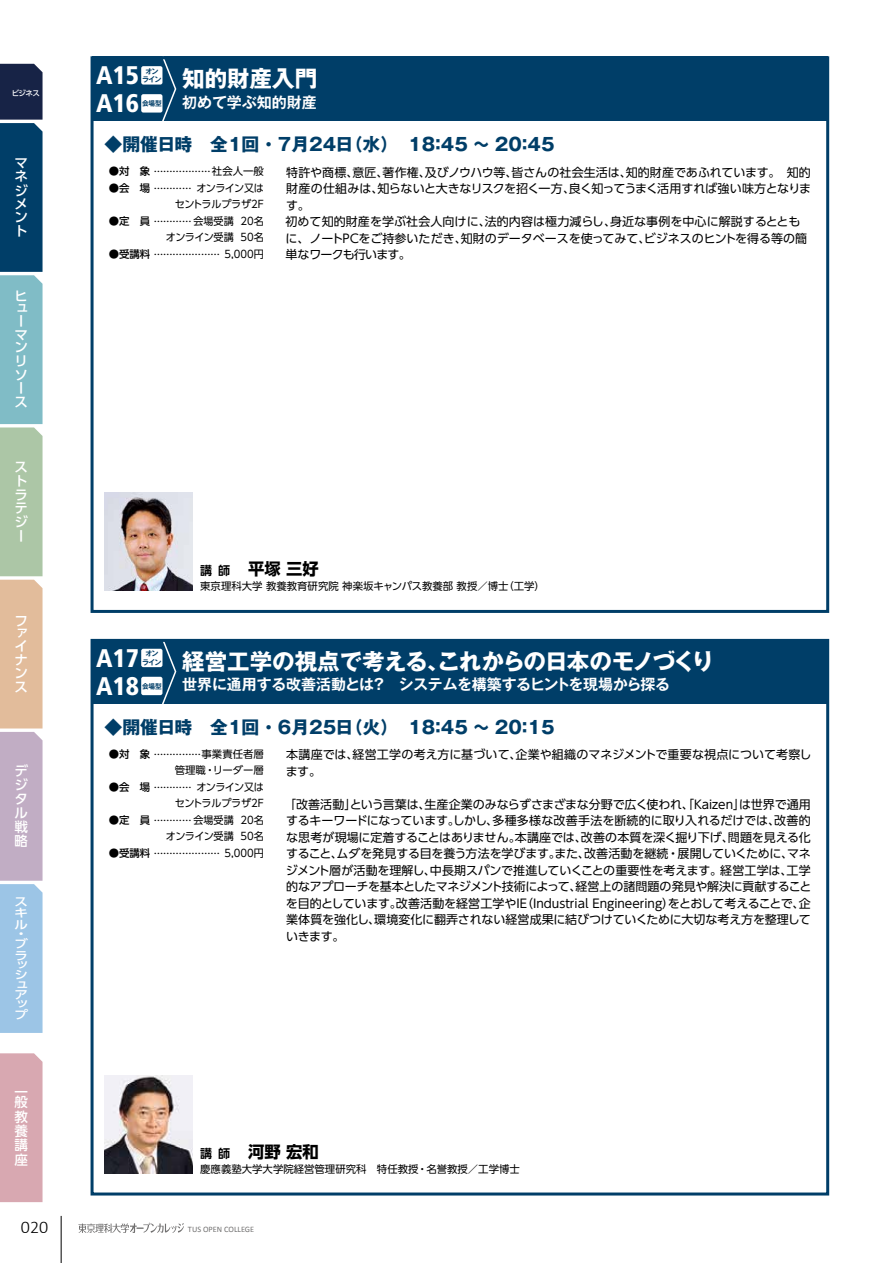
<style>
.page{position:relative;width:893px;height:1263px;background:#fff}
.page>*{position:absolute;margin:0;border:0;box-sizing:border-box;transform-origin:0 0}
.t1{font:900 condensed 25.5px "Frutiger LT Std";color:#fff}
.t2{font:700 22.5px "Gothic MB101 Pr 5";color:#fff}
.t3{font:300 18px "Calibri";color:#000}
.t4{font:700 17.85px "Gothic MB101 Pr 5";color:#003e68}
.t5{font:700 16.35px "UD Shin Go Pr 6 N";color:#000}
.t6{font:700 15px "Gothic MB101 Pr 5 De";letter-spacing:-.015em;color:#fff}
.t7{font:500 13.5px/13.4px "UD Shin Go Pr 6 N";color:#fff;text-align:justify}
.t8{font:12px/16.5px "UD Shin Go Pr 6 N";color:#000}
.t9{font:500 11.55px/9.9px "UD Shin Go Pr 6 N";color:#fff;text-align:justify;scale:1.18 1}
.t10{font:10.35px "UD Shin Go Pr 6 N";color:#000}
.t11{font:10.35px/16.5px "UD Shin Go Pr 6 N";letter-spacing:-.03em;color:#000;text-align:right}
.t12{font:10.35px "UD Shin Go Pr 6 N";letter-spacing:-.045em;color:#000}
.t13{font:10.35px/16.5px "UD Shin Go Pr 6 N";letter-spacing:-.035em;color:#000;text-align:right}
.t14{font:500 10.35px "UD Shin Go Pr 6 N";color:#000}
.t15{font:500 9.45px "UD Shin Go Pr 6 N";color:#000}
.t16{font:8.25px "Calibri";color:#727171}
.t17{font:500 7.5px "UD Shin Go Pr 6 N";color:#fff}
.t18{font:700 7.05px/8.4px "Gothic MB101 Pr 5 De";letter-spacing:-.1em;color:#003e68;text-align:center}
.t19{font:700 7.05px "Gothic MB101 Pr 5 De";letter-spacing:-.1em;color:#003e68;scale:.95 1}
.s1{font-size:10.35px}
.s2{font-weight:400;font-size:10.35px}
.s3{font-size:9.45px}
.s4{font-weight:500}
.s5{font-weight:500;font-size:9.45px}
.s6{font-family:"UD Shin Go Pr 6 N De";font-size:12px}
</style>
<div class="page">
<hr style="left:61px;top:1216px;width:1px;height:47px;background:#000">
<svg style="left:78px;top:1223px;width:106px;height:10px"></svg>
<div style="left:0;top:1053px;width:43px;height:149px;background:#d8a8b1"></div>
<svg style="left:0;top:64px;width:43px;height:969px;background:#8fa3ab"></svg>
<div style="left:92px;top:57px;width:736px;height:64px;background:#003e68"></div>
<img style="left:105px;top:493px;width:87px;height:98px">
<svg style="left:161px;top:60px;width:16px;height:61px"></svg>
<div style="left:141px;top:66px;width:21px;height:19px;background:#fff;border-radius:2px"></div>
<div style="left:141px;top:94px;width:21px;height:19px;background:#fff;border-radius:2px"></div>
<div style="left:91px;top:56px;width:738px;height:557px;border:3px solid #003e68"></div>
<div style="left:92px;top:639px;width:736px;height:65px;background:#003e68"></div>
<svg style="left:160px;top:638px;width:17px;height:66px"></svg>
<div style="left:141px;top:649px;width:21px;height:18px;background:#fff;border-radius:2px"></div>
<div style="left:141px;top:677px;width:21px;height:18px;background:#fff;border-radius:2px"></div>
<img style="left:105px;top:1075px;width:87px;height:98px">
<div style="left:91px;top:639px;width:738px;height:556px;border:3px solid #003e68"></div>
<p class="t17" style="left:12px;top:87px;width:30px">ビジネス</p>
<p class="t7" style="left:15px;top:155px;width:15px">マネジメント</p>
<p class="t7" style="left:15px;top:289px;width:14px;text-align:left">ヒューマンリソース</p>
<p class="t7" style="left:15px;top:459px;width:15px;line-height:14px">ストラテジー</p>
<p class="t7" style="left:15px;top:614px;width:14px;line-height:12.8px">ファイ</p>
<p class="t7" style="left:15px;top:653px;width:14px">ナンス</p>
<p class="t7" style="left:15px;top:763px;width:15px;line-height:14px;text-align:left">デジタル戦略</p>
<p class="t9" style="left:15px;top:896px;width:12px;line-height:11.2px">スキル</p>
<p class="t9" style="left:15px;top:928px;width:13px;line-height:10.5px;text-align:left">・ブラ</p>
<p class="t9" style="left:15px;top:960px;width:13px">ッシュアップ</p>
<p class="t7" style="left:15px;top:1086px;width:15px;line-height:10.5px">一般</p>
<p class="t7" style="left:15px;top:1109px;width:15px;line-height:14.2px">教養講座</p>
<h3 class="t3" style="left:21px;top:1216px;width:29px">020</h3>
<h1 class="t1" style="left:96px;top:60px;width:45px">A15</h1>
<p class="t18" style="left:142px;top:66px;width:21px">オンライン</p>
<h1 class="t1" style="left:96px;top:88px;width:45px">A16</h1>
<p class="t19" style="left:142px;top:98px;width:22px">会場型</p>
<h2 class="t2" style="left:182px;top:60px;width:136px">知的財産入門</h2>
<p class="t6" style="left:182px;top:89px;width:136px">初めて学ぶ知的財産</p>
<h3 class="t4" style="left:105px;top:129px;width:452px">◆開催日時 全1回 ・ 7月24日（水）　18：45 ～ 20：45</h3>
<p class="t15" style="left:109px;top:164px;width:157px"><span class="s1">●対　象</span> ……………… <span class="s2">社会人一般</span></p>
<p class="t14" style="left:109px;top:179px;width:84px">●会　場 <span class="s3">…………</span></p>
<p class="t10" style="left:109px;top:212px;width:157px"><span class="s4">●定　員</span> <span class="s5">…………</span> 会場受講 20名</p>
<p class="t8" style="left:285px;top:163px;width:527px">特許や商標、意匠、著作権、及びノウハウ等、皆さんの社会生活は、知的財産であふれています。　知的財産の仕組みは、知らないと大きなリスクを招く一方、良く知ってうまく活用すれば強い味方となります。<br>初めて知的財産を学ぶ社会人向けに、法的内容は極力減らし、身近な事例を中心に解説するとともに、ノートＰＣをご持参いただき、知財のデータベースを使ってみて、ビジネスのヒントを得る等の簡単なワークも行います。</p>
<p class="t13" style="left:175px;top:179px;width:91px">オンライン又は<br>セントラルプラザ2F</p>
<p class="t12" style="left:166px;top:229px;width:99px">オンライン受講 50名</p>
<p class="t15" style="left:109px;top:246px;width:157px"><span class="s1">●受講料</span> ………………… <span class="s2">5,000円</span></p>
<h3 class="t5" style="left:200px;top:555px;width:120px"><span class="s6">講師</span> 平塚 三好</h3>
<p class="t10" style="left:200px;top:578px;width:346px">東京理科大学 教養教育研究院 神楽坂キャンパス教養部 教授／博士（工学）</p>
<h1 class="t1" style="left:96px;top:643px;width:45px">A17</h1>
<p class="t18" style="left:142px;top:649px;width:21px">オンライン</p>
<h1 class="t1" style="left:96px;top:671px;width:45px">A18</h1>
<p class="t19" style="left:142px;top:680px;width:22px">会場型</p>
<h2 class="t2" style="left:182px;top:642px;width:533px">経営工学の視点で考える、これからの日本のモノづくり</h2>
<p class="t6" style="left:182px;top:672px;width:489px">世界に通用する改善活動とは？　システムを構築するヒントを現場から探る</p>
<h3 class="t4" style="left:105px;top:712px;width:452px">◆開催日時 全1回 ・ 6月25日（火）　18：45 ～ 20：15</h3>
<p class="t10" style="left:109px;top:745px;width:157px"><span class="s4">●対　象</span> <span class="s5">……………</span>事業責任者層</p>
<p class="t14" style="left:109px;top:778px;width:84px">●会　場 <span class="s3">…………</span></p>
<p class="t10" style="left:109px;top:811px;width:157px"><span class="s4">●定　員</span> <span class="s5">…………</span> 会場受講 20名</p>
<p class="t8" style="left:286px;top:746px;width:527px">本講座では、経営工学の考え方に基づいて、企業や組織のマネジメントで重要な視点について考察します。</p>
<p class="t8" style="left:284px;top:795px;width:529px;text-align:justify">「改善活動」という言葉は、生産企業のみならずさまざまな分野で広く使われ、「Kaizen」は世界で通用するキーワードになっています。しかし、多種多様な改善手法を断続的に取り入れるだけでは、改善的な思考が現場に定着することはありません。本講座では、改善の本質を深く掘り下げ、問題を見える化すること、ムダを発見する目を養う方法を学びます。また、改善活動を継続・展開していくために、マネジメント層が活動を理解し、中長期スパンで推進していくことの重要性を考えます。経営工学は、工学的なアプローチを基本としたマネジメント技術によって、経営上の諸問題の発見や解決に貢献することを目的としています。改善活動を経営工学やIE（Industrial Engineering）をとおして考えることで、企業体質を強化し、環境変化に翻弄されない経営成果に結びつけていくために大切な考え方を整理していきます。</p>
<p class="t11" style="left:175px;top:762px;width:91px">管理職・リーダー層オンライン又は<br>セントラルプラザ2F</p>
<p class="t12" style="left:166px;top:828px;width:99px">オンライン受講 50名</p>
<p class="t15" style="left:109px;top:845px;width:157px"><span class="s1">●受講料</span> ………………… <span class="s2">5,000円</span></p>
<h3 class="t5" style="left:200px;top:1138px;width:120px"><span class="s6">講師</span> 河野 宏和</h3>
<p class="t10" style="left:200px;top:1160px;width:321px">慶應義塾大学大学院経営管理研究科　特任教授・名誉教授／工学博士</p>
<p class="t16" style="left:188px;top:1224px;width:68px">TUS OPEN COLLEGE</p>
</div>
